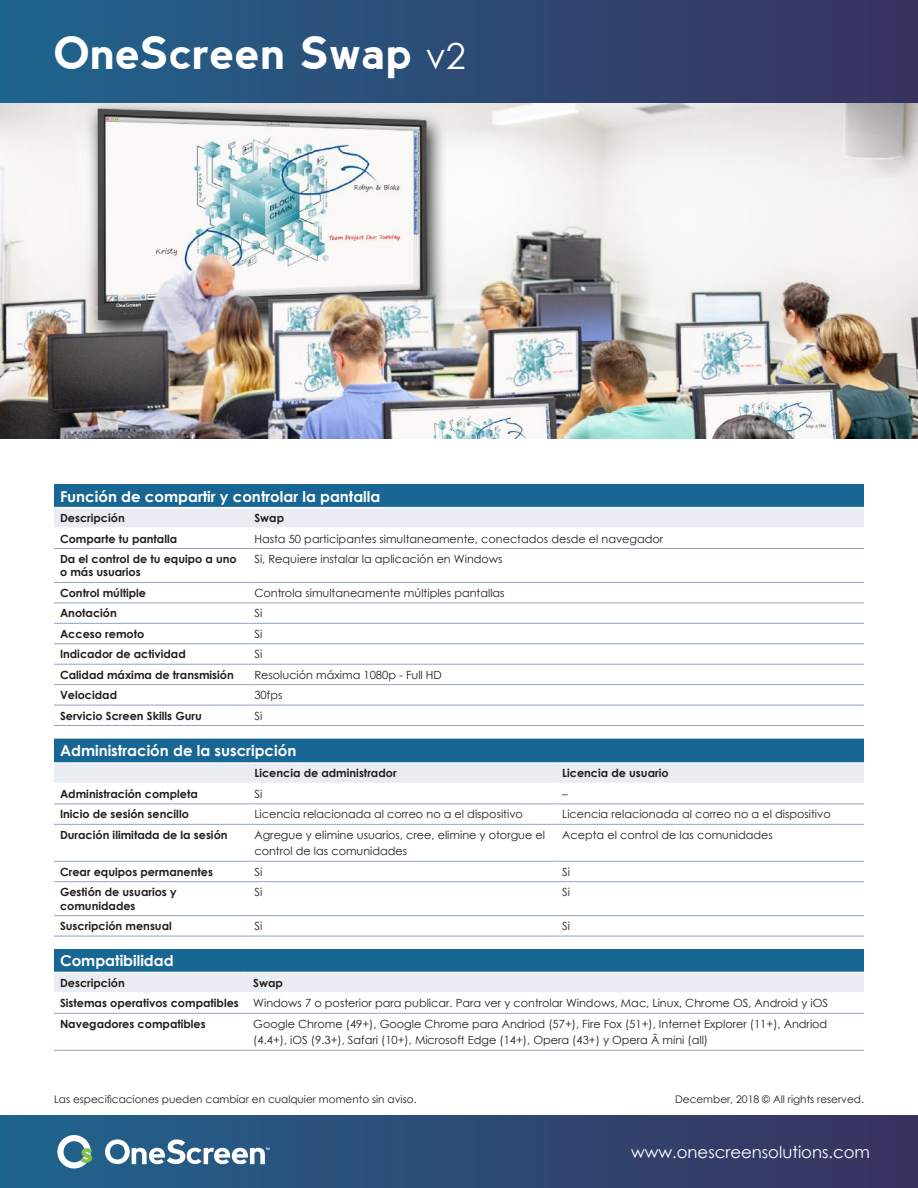
<style>
.page{position:relative;width:918px;height:1188px;background:#fff}
.page>*{position:absolute;margin:0;border:0;box-sizing:border-box;transform-origin:0 0}
.t1{font:700 45px "nevis";color:#fff}
.t2{font:16.5px "Century Gothic";color:#fff}
.t3{font:700 15px "Century Gothic";color:#fff}
.t4{font:11.25px/16.5px "Century Gothic";color:#241f1f}
.t5{font:700 11.25px/13.5px "Century Gothic";color:#241f1f}
.t6{font:10.5px "Century Gothic";color:#241f1f}
.s1{font-family:"Century Gothic";font-weight:400;font-size:36px}
</style>
<div class="page">
<div style="left:0;top:0;width:918px;height:104px;background:linear-gradient(to right,#1f648d,#39325e)"></div>
<div style="left:54px;top:484px;width:810px;height:24px;background:#186693"></div>
<div style="left:54px;top:508px;width:810px;height:19px;background:#eaecf3"></div>
<svg style="left:54px;top:602px;width:810px;height:103px"></svg>
<hr style="left:54px;top:507px;width:194px;height:1px;background:#fff">
<hr style="left:248px;top:507px;width:616px;height:1px;background:#fff">
<hr style="left:54px;top:548px;width:194px;height:1px;background:#90a3c2">
<hr style="left:248px;top:548px;width:616px;height:1px;background:#90a3c2">
<hr style="left:54px;top:582px;width:194px;height:1px;background:#90a3c2">
<hr style="left:248px;top:582px;width:616px;height:1px;background:#90a3c2">
<hr style="left:54px;top:603px;width:194px;height:1px;background:#90a3c2">
<hr style="left:248px;top:603px;width:616px;height:1px;background:#90a3c2">
<hr style="left:54px;top:623px;width:194px;height:1px;background:#90a3c2">
<hr style="left:248px;top:623px;width:616px;height:1px;background:#90a3c2">
<hr style="left:54px;top:643px;width:194px;height:1px;background:#90a3c2">
<hr style="left:248px;top:643px;width:616px;height:1px;background:#90a3c2">
<hr style="left:54px;top:664px;width:194px;height:1px;background:#90a3c2">
<hr style="left:248px;top:664px;width:616px;height:1px;background:#90a3c2">
<hr style="left:54px;top:684px;width:194px;height:1px;background:#90a3c2">
<hr style="left:248px;top:684px;width:616px;height:1px;background:#90a3c2">
<hr style="left:54px;top:705px;width:194px;height:1px;background:#90a3c2">
<hr style="left:248px;top:705px;width:616px;height:1px;background:#90a3c2">
<hr style="left:54px;top:725px;width:194px;height:1px;background:#90a3c2">
<hr style="left:248px;top:725px;width:616px;height:1px;background:#90a3c2">
<svg style="left:54px;top:739px;width:810px;height:44px;background:#77a2be"></svg>
<hr style="left:54px;top:762px;width:194px;height:2px;background:#fff">
<hr style="left:248px;top:762px;width:308px;height:2px;background:#fff">
<hr style="left:556px;top:762px;width:308px;height:2px;background:#fff">
<hr style="left:54px;top:804px;width:194px;height:1px;background:#90a3c2">
<hr style="left:248px;top:804px;width:308px;height:1px;background:#90a3c2">
<hr style="left:556px;top:804px;width:308px;height:1px;background:#90a3c2">
<hr style="left:54px;top:824px;width:194px;height:1px;background:#90a3c2">
<hr style="left:248px;top:824px;width:308px;height:1px;background:#90a3c2">
<hr style="left:556px;top:824px;width:308px;height:1px;background:#90a3c2">
<hr style="left:54px;top:861px;width:194px;height:1px;background:#90a3c2">
<hr style="left:248px;top:861px;width:308px;height:1px;background:#90a3c2">
<hr style="left:556px;top:861px;width:308px;height:1px;background:#90a3c2">
<hr style="left:54px;top:881px;width:194px;height:1px;background:#90a3c2">
<hr style="left:248px;top:881px;width:308px;height:1px;background:#90a3c2">
<hr style="left:556px;top:881px;width:308px;height:1px;background:#90a3c2">
<hr style="left:54px;top:915px;width:194px;height:1px;background:#90a3c2">
<hr style="left:248px;top:915px;width:308px;height:1px;background:#90a3c2">
<hr style="left:556px;top:915px;width:308px;height:1px;background:#90a3c2">
<hr style="left:54px;top:936px;width:194px;height:1px;background:#90a3c2">
<hr style="left:248px;top:936px;width:308px;height:1px;background:#90a3c2">
<hr style="left:556px;top:936px;width:308px;height:1px;background:#90a3c2">
<div style="left:54px;top:949px;width:810px;height:23px;background:#186693"></div>
<div style="left:54px;top:973px;width:810px;height:19px;background:#eaecf3"></div>
<hr style="left:54px;top:1013px;width:193px;height:1px;background:#90a3c2">
<hr style="left:247px;top:1013px;width:617px;height:1px;background:#90a3c2">
<hr style="left:54px;top:1050px;width:193px;height:1px;background:#90a3c2">
<hr style="left:247px;top:1050px;width:617px;height:1px;background:#90a3c2">
<img style="left:0;top:104px;width:918px;height:335px">
<div style="left:0;top:1116px;width:918px;height:72px;background:linear-gradient(to right,#20648e,#39325e)"></div>
<svg style="left:105px;top:1139px;width:165px;height:25px"></svg>
<svg style="left:57px;top:1135px;width:35px;height:34px"></svg>
<h1 class="t1" style="left:54px;top:27px;width:413px">OneScreen Swap <span class="s1">v2</span></h1>
<h3 class="t3" style="left:60px;top:485px;width:322px">Función de compartir y controlar la pantalla</h3>
<p class="t5" style="left:60px;top:511px;width:66px">Descripción</p>
<p class="t5" style="left:254px;top:511px;width:31px">Swap</p>
<p class="t5" style="left:60px;top:531px;width:119px">Comparte tu pantalla</p>
<p class="t4" style="left:254px;top:530px;width:410px">Hasta 50 participantes simultaneamente, conectados desde el navegador</p>
<p class="t5" style="left:60px;top:552px;width:178px">Da el control de tu equipo a uno o más usuarios</p>
<p class="t4" style="left:254px;top:550px;width:250px">Si, Requiere instalar la aplicación en Windows</p>
<p class="t5" style="left:60px;top:586px;width:88px">Control múltiple</p>
<p class="t4" style="left:254px;top:584px;width:252px">Controla simultaneamente múltiples pantallas</p>
<p class="t5" style="left:60px;top:606px;width:58px">Anotación</p>
<p class="t4" style="left:254px;top:605px;width:9px">Si</p>
<p class="t5" style="left:60px;top:626px;width:86px">Acceso remoto</p>
<p class="t4" style="left:254px;top:625px;width:9px">Si</p>
<p class="t5" style="left:60px;top:647px;width:127px">Indicador de actividad</p>
<p class="t4" style="left:254px;top:646px;width:9px">Si</p>
<p class="t5" style="left:60px;top:667px;width:175px">Calidad máxima de transmisión</p>
<p class="t4" style="left:254px;top:666px;width:189px">Resolución máxima 1080p - Full HD</p>
<p class="t5" style="left:60px;top:688px;width:59px">Velocidad</p>
<p class="t4" style="left:254px;top:687px;width:30px">30fps</p>
<p class="t5" style="left:60px;top:708px;width:143px">Servicio Screen Skills Guru</p>
<p class="t4" style="left:254px;top:707px;width:9px">Si</p>
<h3 class="t3" style="left:60px;top:739px;width:238px">Administración de la suscripción</h3>
<p class="t5" style="left:254px;top:766px;width:144px">Licencia de administrador</p>
<p class="t5" style="left:562px;top:766px;width:108px">Licencia de usuario</p>
<p class="t5" style="left:60px;top:787px;width:139px">Administración completa</p>
<p class="t4" style="left:254px;top:785px;width:9px">Si</p>
<p class="t4" style="left:562px;top:785px;width:7px">–</p>
<p class="t5" style="left:60px;top:807px;width:130px">Inicio de sesión sencillo</p>
<p class="t4" style="left:254px;top:806px;width:270px">Licencia relacionada al correo no a el dispositivo</p>
<p class="t4" style="left:562px;top:806px;width:270px">Licencia relacionada al correo no a el dispositivo</p>
<p class="t5" style="left:60px;top:827px;width:169px">Duración ilimitada de la sesión</p>
<p class="t4" style="left:254px;top:826px;width:292px">Agregue y elimine usuarios, cree, elimine y otorgue el control de las comunidades</p>
<p class="t4" style="left:562px;top:826px;width:212px">Acepta el control de las comunidades</p>
<p class="t5" style="left:60px;top:864px;width:154px">Crear equipos permanentes</p>
<p class="t4" style="left:254px;top:863px;width:9px">Si</p>
<p class="t4" style="left:562px;top:863px;width:9px">Si</p>
<p class="t5" style="left:60px;top:885px;width:118px">Gestión de usuarios y comunidades</p>
<p class="t4" style="left:254px;top:884px;width:9px">Si</p>
<p class="t4" style="left:562px;top:884px;width:9px">Si</p>
<p class="t5" style="left:60px;top:919px;width:113px">Suscripción mensual</p>
<p class="t4" style="left:254px;top:918px;width:9px">Si</p>
<p class="t4" style="left:562px;top:918px;width:9px">Si</p>
<h3 class="t3" style="left:60px;top:950px;width:115px">Compatibilidad</h3>
<p class="t5" style="left:60px;top:976px;width:66px">Descripción</p>
<p class="t5" style="left:253px;top:976px;width:31px">Swap</p>
<p class="t5" style="left:60px;top:996px;width:180px">Sistemas operativos compatibles</p>
<p class="t4" style="left:253px;top:995px;width:576px">Windows 7 o posterior para publicar. Para ver y controlar Windows, Mac, Linux, Chrome OS, Android y iOS</p>
<p class="t5" style="left:60px;top:1016px;width:147px">Navegadores compatibles</p>
<p class="t4" style="left:253px;top:1015px;width:576px">Google Chrome (49+), Google Chrome para Andriod (57+), Fire Fox (51+), Internet Explorer (11+), Andriod (4.4+), iOS (9.3+), Safari (10+), Microsoft Edge (14+), Opera (43+) y Opera Â mini (all)</p>
<p class="t6" style="left:54px;top:1092px;width:364px">Las especificaciones pueden cambiar en cualquier momento sin aviso.</p>
<p class="t6" style="left:675px;top:1092px;width:190px">December, 2018 © All rights reserved.</p>
<h2 class="t2" style="left:631px;top:1140px;width:241px">www.onescreensolutions.com</h2>
</div>
